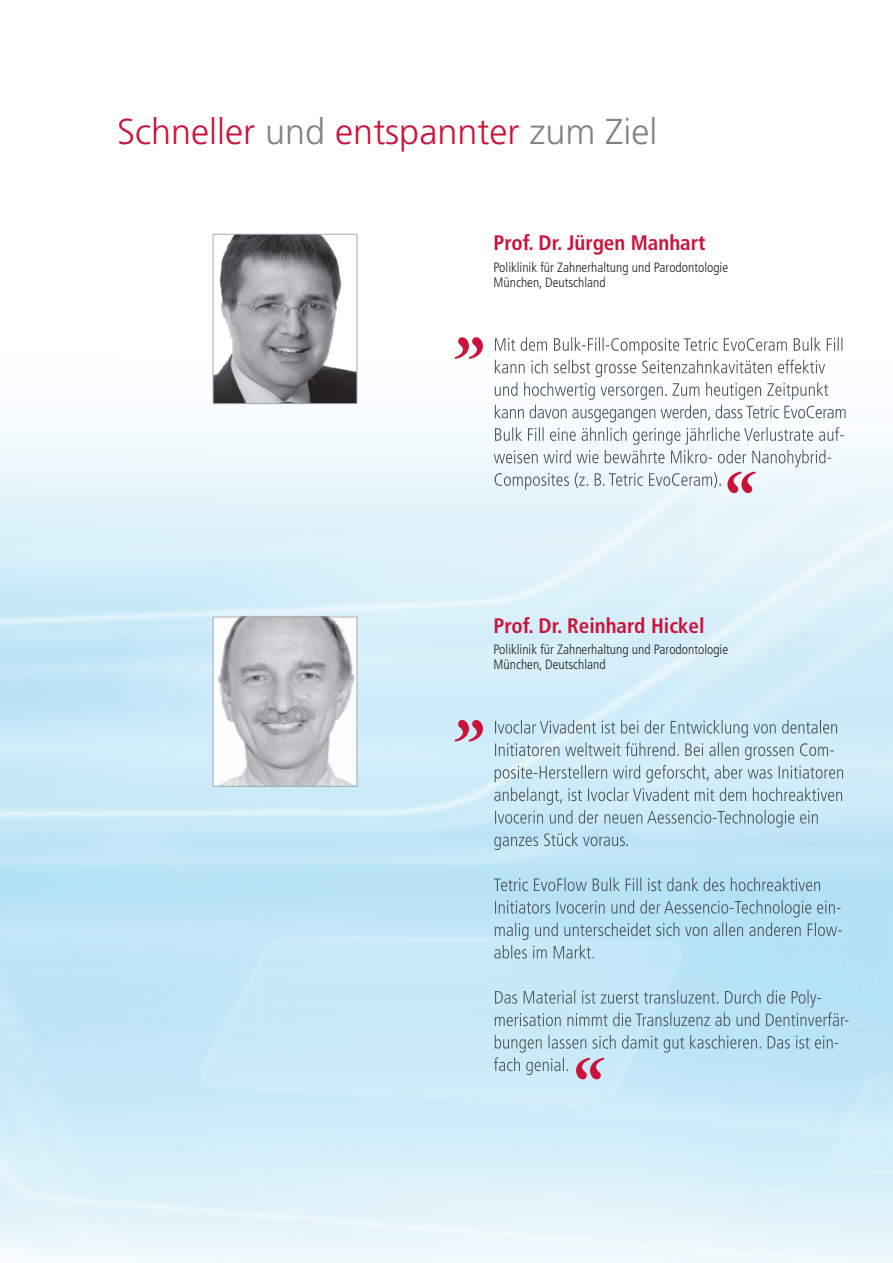
<style>
.page{position:relative;width:893px;height:1263px;background:#fff}
.page>*{position:absolute;margin:0;border:0;box-sizing:border-box;transform-origin:0 0}
.t1{font:300 36px "Frutiger";color:#cb133a}
.t2{font:700 condensed 21px "Frutiger";color:#cb133a}
.t3{font:300 condensed 13.5px/15px "Frutiger";color:#231f20}
.s1{color:#808285}
</style>
<div class="page">
<img style="left:215px;top:236px;width:140px;height:166px">
<div style="left:213px;top:234px;width:144px;height:170px;border:1px solid #9dacb5"></div>
<img style="left:495px;top:337px;width:348px;height:18px">
<img style="left:495px;top:360px;width:330px;height:17px">
<img style="left:495px;top:382px;width:334px;height:18px">
<img style="left:495px;top:405px;width:352px;height:17px">
<img style="left:495px;top:427px;width:349px;height:18px">
<img style="left:494px;top:450px;width:337px;height:17px">
<img style="left:495px;top:472px;width:226px;height:18px">
<svg style="left:727px;top:472px;width:29px;height:21px"></svg>
<img style="left:495px;top:720px;width:343px;height:17px">
<img style="left:495px;top:742px;width:339px;height:18px">
<img style="left:495px;top:765px;width:349px;height:17px">
<img style="left:494px;top:787px;width:349px;height:18px">
<img style="left:495px;top:810px;width:324px;height:17px">
<img style="left:494px;top:832px;width:134px;height:18px">
<img style="left:494px;top:877px;width:327px;height:14px">
<img style="left:495px;top:900px;width:345px;height:17px">
<img style="left:495px;top:922px;width:347px;height:18px">
<img style="left:494px;top:945px;width:101px;height:14px">
<img style="left:495px;top:990px;width:326px;height:17px">
<img style="left:495px;top:1012px;width:354px;height:14px">
<img style="left:495px;top:1035px;width:343px;height:17px">
<img style="left:494px;top:1057px;width:74px;height:18px">
<img style="left:215px;top:619px;width:140px;height:165px">
<div style="left:213px;top:617px;width:144px;height:169px;border:1px solid #9dacb5"></div>
<svg style="left:576px;top:1058px;width:28px;height:21px"></svg>
<svg style="left:455px;top:720px;width:28px;height:21px"></svg>
<svg style="left:455px;top:337px;width:28px;height:22px"></svg>
<h1 class="t1" style="left:117px;top:111px;width:542px">Schneller <span class="s1">und</span> entspannter <span class="s1">zum Ziel</span></h1>
<h2 class="t2" style="left:494px;top:230px;width:213px">Prof. Dr. Jürgen Manhart</h2>
<p class="t3" style="left:494px;top:260px;width:236px">Poliklinik für Zahnerhaltung und Parodontologie<br>München, Deutschland</p>
<h2 class="t2" style="left:494px;top:613px;width:212px">Prof. Dr. Reinhard Hickel</h2>
<p class="t3" style="left:494px;top:642px;width:236px">Poliklinik für Zahnerhaltung und Parodontologie<br>München, Deutschland</p>
</div>
